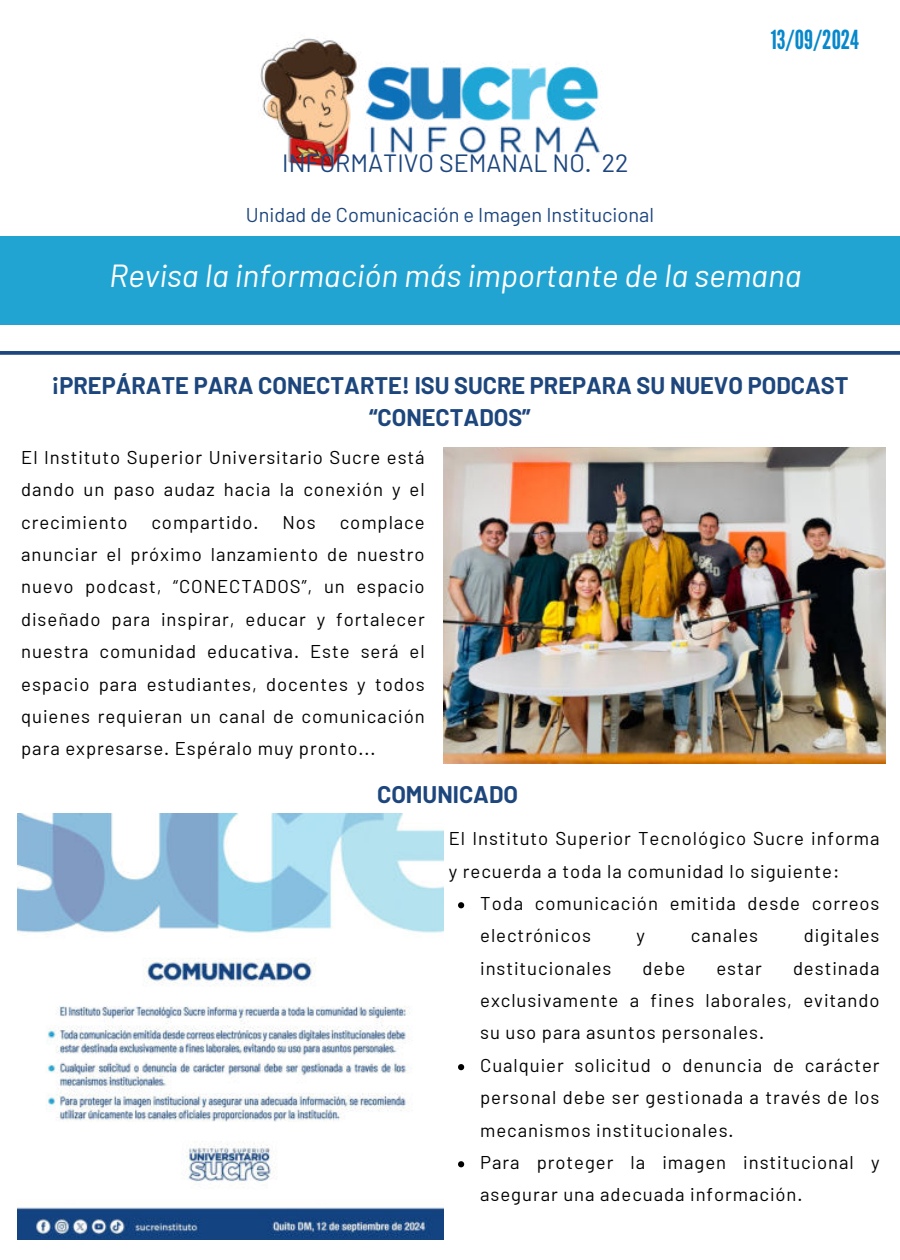
<style>
.page{position:relative;width:900px;height:1260px;background:#fff}
.page>*{position:absolute;margin:0;border:0;box-sizing:border-box;transform-origin:0 0}
.t1{font:italic 32px "Barlow";color:#fff}
.t2{font:26.25px "League Gothic";color:#0788cb}
.t3{font:25px "Barlow";color:#1d467d}
.t4{font:700 23.5px/31.8px "Barlow";color:#1d467d;text-align:center}
.t5{font:20px "Barlow";color:#1d467d}
.t6{font:18.5px/32.5px "Barlow";letter-spacing:.05em;color:#000}
</style>
<div class="page">
<div style="left:0;top:236px;width:900px;height:88px;background:#22a4d3"></div>
<svg style="left:0;top:351px;width:900px;height:4px;fill:#1f487e"></svg>
<img style="left:260px;top:38px;width:342px;height:130px">
<img style="left:443px;top:448px;width:443px;height:315px">
<img style="left:17px;top:814px;width:426px;height:425px">
<svg style="left:458px;top:902px;width:6px;height:6px"></svg>
<svg style="left:458px;top:1064px;width:6px;height:6px"></svg>
<svg style="left:458px;top:1161px;width:6px;height:6px"></svg>
<h3 class="t3" style="left:282px;top:148px;width:348px">INFORMATIVO SEMANAL NO. 22</h3>
<p class="t5" style="left:246px;top:202px;width:410px">Unidad de Comunicación e Imagen Institucional</p>
<h2 class="t2" style="left:771px;top:24px;width:90px">13/09/2024</h2>
<h1 class="t1" style="left:109px;top:256px;width:694px">Revisa la información más importante de la semana</h1>
<p class="t4" style="left:51px;top:369px;width:799px">¡PREPÁRATE PARA CONECTARTE! ISU SUCRE PREPARA SU NUEVO PODCAST “CONECTADOS”</p>
<p class="t6" style="left:21px;top:441px;width:405px;text-align:justify">El Instituto Superior Universitario Sucre está dando un paso audaz hacia la conexión y el crecimiento</p>
<p class="t6" style="left:21px;top:505px;width:405px;text-align:justify;text-indent:319px">complace anunciar el próximo lanzamiento de nuestro nuevo podcast, “CONECTADOS”, un espacio diseñado para inspirar, educar y fortalecer nuestra comunidad educativa. Este será el espacio para estudiantes, docentes y todos quienes requieran un canal de comunicación para expresarse. Espéralo muy pronto...</p>
<p class="t6" style="left:151px;top:505px;width:109px">compartido.</p>
<p class="t6" style="left:283px;top:505px;width:35px">Nos</p>
<p class="t4" style="left:377px;top:778px;width:143px">COMUNICADO</p>
<p class="t6" style="left:449px;top:822px;width:432px">El Instituto Superior Tecnológico Sucre informa y recuerda a toda la comunidad lo siguiente:</p>
<p class="t6" style="left:480px;top:887px;width:401px">Toda comunicación emitida desde correos electrónicos</p>
<p class="t6" style="left:637px;top:919px;width:10px">y</p>
<p class="t6" style="left:691px;top:919px;width:69px">canales</p>
<p class="t6" style="left:804px;top:919px;width:77px">digitales</p>
<p class="t6" style="left:480px;top:951px;width:401px;text-indent:313px">destinada exclusivamente a fines laborales, evitando su uso para asuntos personales.<br>Cualquier solicitud o denuncia de carácter personal debe ser gestionada a través de los mecanismos institucionales.<br>Para proteger la imagen institucional y asegurar una adecuada información.</p>
<p class="t6" style="left:480px;top:951px;width:133px">institucionales</p>
<p class="t6" style="left:643px;top:951px;width:44px">debe</p>
<p class="t6" style="left:716px;top:951px;width:47px">estar</p>
</div>
